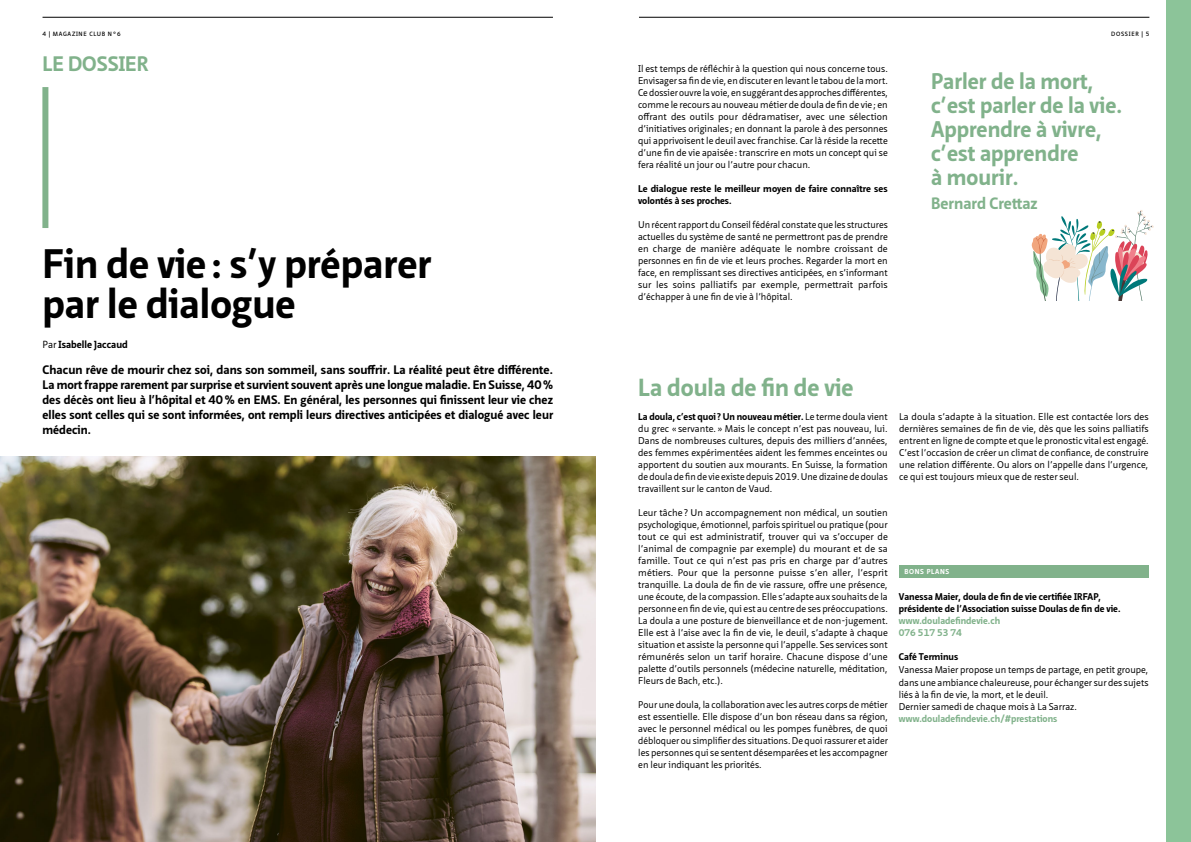
<style>
.page{position:relative;width:1191px;height:842px;background:#fff}
.page>*{position:absolute;margin:0;border:0;box-sizing:border-box;transform-origin:0 0}
.t1{font:700 40px/40px "Neue Sans Pro";color:#000}
.t2{font:700 24px "Neue Sans Pro";color:#81b28b}
.t3{font:700 22px/24px "Neue Sans Pro";color:#81b28b}
.t4{font:700 20.4px "Neue Sans Pro";color:#81b28b}
.t5{font:700 16px "Neue Sans Pro";color:#81b28b}
.t6{font:700 12px/15px "Neue Sans Pro";color:#000;text-align:justify}
.t7{font:700 10px "Neue Sans Pro";color:#000}
.t8{font:9.5px/12px "Neue Sans Pro";color:#000;text-align:justify}
.t9{font:700 9.5px/12px "Neue Sans Pro";color:#000}
.t10{font:700 9.5px/12px "Neue Sans Pro";color:#81b28b}
.t11{font:700 7px "Neue Sans Pro";letter-spacing:.085em;color:#fff}
.t12{font:600 6px "Neue Sans Pro";letter-spacing:.11em;color:#000}
.s1{font-weight:400}
.s2{font-weight:700}
</style>
<div class="page">
<div style="left:1165px;top:0;width:26px;height:842px;background:#8cc499"></div>
<img style="left:0;top:456px;width:596px;height:386px">
<div style="left:899px;top:565px;width:249px;height:13px;background:#81b28b"></div>
<div style="left:42px;top:87px;width:6px;height:141px;background:#81b28b"></div>
<svg style="left:1031px;top:210px;width:122px;height:90px"></svg>
<hr style="left:43px;top:17px;width:510px;height:1px;background:#000">
<hr style="left:639px;top:17px;width:510px;height:1px;background:#000">
<p class="t12" style="left:43px;top:30px;width:80px">4 | MAGAZINE CLUB N°6</p>
<p class="t12" style="left:1111px;top:30px;width:40px">DOSSIER | 5</p>
<h3 class="t4" style="left:42px;top:51px;width:108px">LE DOSSIER</h3>
<h1 class="t1" style="left:42px;top:243px;width:386px">Fin de vie: s’y préparer par le dialogue</h1>
<p class="t7" style="left:42px;top:338px;width:87px"><span class="s1">Par</span> Isabelle Jaccaud</p>
<p class="t6" style="left:42px;top:362px;width:512px">Chacun rêve de mourir chez soi, dans son sommeil, sans souffrir. La réalité peut être différente.<br>La mort frappe rarement par surprise et survient souvent après une longue maladie. En Suisse, 40% des décès ont lieu à l’hôpital et 40% en EMS. En général, les personnes qui finissent leur vie chez elles sont celles qui se sont informées, ont rempli leurs directives anticipées et dialogué avec leur médecin.</p>
<p class="t8" style="left:638px;top:62px;width:251px">Il est temps de réfléchir à la question qui nous concerne tous.<br>Envisager sa fin de vie, en discuter en levant le tabou de la mort.<br>Ce dossier ouvre la voie, en suggérant des approches différentes, comme le recours au nouveau métier de doula de fin de vie; en offrant des outils pour dédramatiser, avec une sélection d’initiatives originales ; en donnant la parole à des personnes qui apprivoisent le deuil avec franchise. Car là réside la recette d’une fin de vie apaisée: transcrire en mots un concept qui se fera réalité un jour ou l’autre pour chacun.</p>
<p class="t9" style="left:638px;top:183px;width:251px">Le dialogue reste le meilleur moyen de faire connaître ses volontés à ses proches.</p>
<p class="t8" style="left:638px;top:218px;width:251px">Un récent rapport du Conseil fédéral constate que les structures actuelles du système de santé ne permettront pas de prendre en charge de manière adéquate le nombre croissant de personnes en fin de vie et leurs proches. Regarder la mort en face, en remplissant ses directives anticipées, en s’informant sur les soins palliatifs par exemple, permettrait parfois d’échapper à une fin de vie à l’hôpital.</p>
<h3 class="t3" style="left:931px;top:69px;width:193px">Parler de la mort, c’est parler de la vie.<br>Apprendre à vivre, c’est apprendre<br>à mourir.</h3>
<h3 class="t5" style="left:931px;top:193px;width:108px">Bernard Crettaz</h3>
<h2 class="t2" style="left:638px;top:372px;width:217px">La doula de fin de vie</h2>
<p class="t8" style="left:638px;top:410px;width:251px"><span class="s2">La doula, c’est quoi ? Un nouveau métier.</span> Le terme doula vient du grec «servante.» Mais le concept n’est pas nouveau, lui.<br>Dans de nombreuses cultures, depuis des milliers d’années, des femmes expérimentées aident les femmes enceintes ou apportent du soutien aux mourants. En Suisse, la formation de doula de fin de vie existe depuis 2019. Une dizaine de doulas travaillent sur le canton de Vaud.</p>
<p class="t8" style="left:638px;top:506px;width:251px;text-align:left">Leur tâche ? Un accompagnement non médical, un soutien psychologique, émotionnel, parfois spirituel ou pratique (pour tout ce qui est administratif, trouver qui va s’occuper de l’animal de compagnie par exemple) du mourant et de sa famille. Tout ce qui n’est pas pris en charge par d’autres métiers. Pour que la personne puisse s’en aller, l’esprit tranquille. La doula de fin de vie rassure, offre une présence, une écoute, de la compassion. Elle s’adapte aux souhaits de la personne en fin de vie, qui est au centre de ses préoccupations.<br>La doula a une posture de bienveillance et de non-jugement.<br>Elle est à l’aise avec la fin de vie, le deuil, s’adapte à chaque situation et assiste la personne qui l’appelle. Ses services sont rémunérés selon un tarif horaire. Chacune dispose d’une palette d’outils personnels (médecine naturelle, méditation, Fleurs de Bach, etc.).</p>
<p class="t8" style="left:638px;top:698px;width:251px;text-align:left">Pour une doula, la collaboration avec les autres corps de métier est essentielle. Elle dispose d’un bon réseau dans sa région, avec le personnel médical ou les pompes funèbres, de quoi débloquer ou simplifier des situations. De quoi rassurer et aider les personnes qui se sentent désemparées et les accompagner en leur indiquant les priorités.</p>
<p class="t8" style="left:899px;top:410px;width:251px">La doula s’adapte à la situation. Elle est contactée lors des dernières semaines de fin de vie, dès que les soins palliatifs entrent en ligne de compte et que le pronostic vital est engagé.<br>C’est l’occasion de créer un climat de confiance, de construire une relation différente. Ou alors on l’appelle dans l’urgence, ce qui est toujours mieux que de rester seul.</p>
<p class="t11" style="left:904px;top:567px;width:46px">BONS PLANS</p>
<p class="t9" style="left:899px;top:591px;width:223px">Vanessa Maier, doula de fin de vie certifiée IRFAP, présidente de l’Association suisse Doulas de fin de vie.</p>
<p class="t10" style="left:899px;top:615px;width:103px">www.douladefindevie.ch<br>076 517 53 74</p>
<p class="t9" style="left:899px;top:651px;width:61px">Café Terminus</p>
<p class="t8" style="left:899px;top:664px;width:251px;text-align:left">Vanessa Maier propose un temps de partage, en petit groupe, dans une ambiance chaleureuse, pour échanger sur des sujets liés à la fin de vie, la mort, et le deuil.<br>Dernier samedi de chaque mois à La Sarraz.</p>
<p class="t10" style="left:899px;top:712px;width:160px">www.douladefindevie.ch/#prestations</p>
</div>
